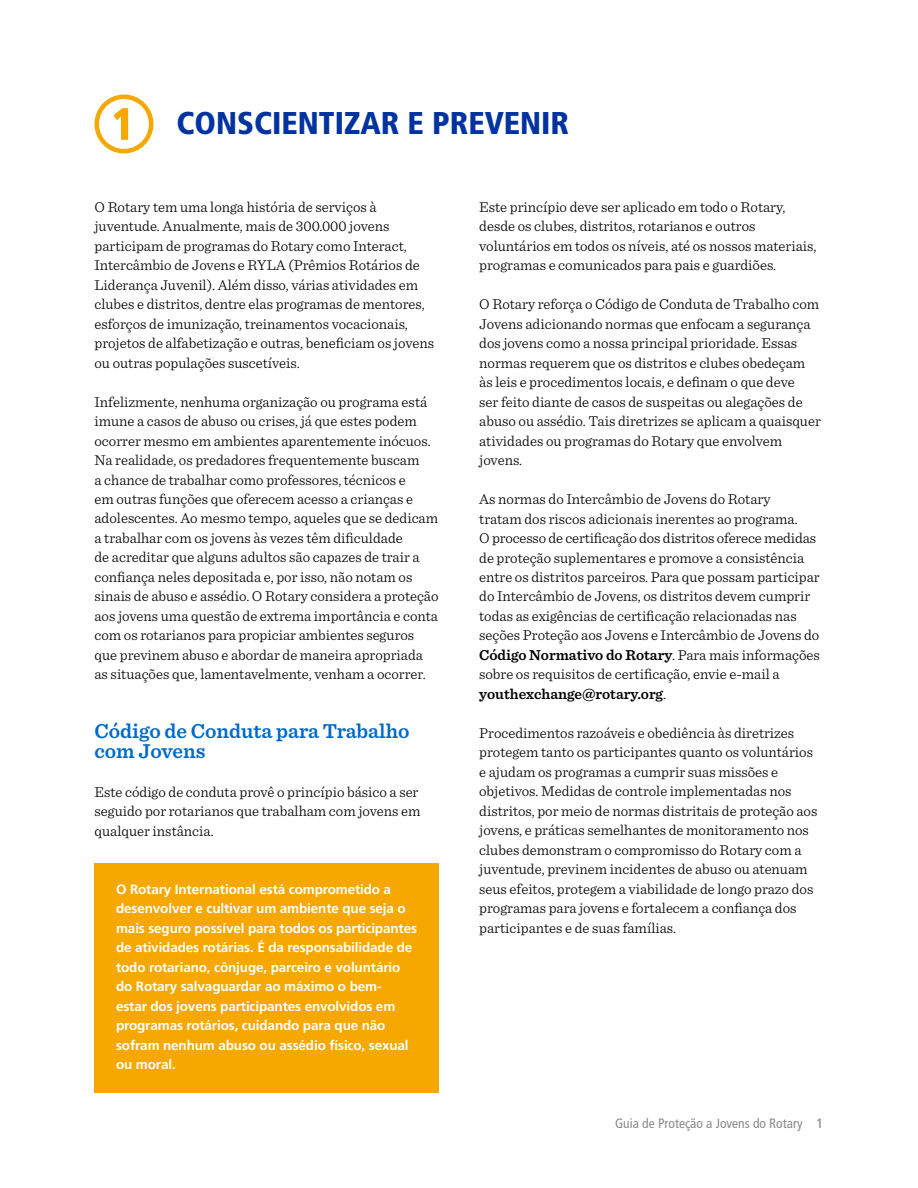
<style>
.page{position:relative;width:918px;height:1188px;background:#fff}
.page>*{position:absolute;margin:0;border:0;box-sizing:border-box;transform-origin:0 0}
.t1{font:900 condensed 31.5px "Frutiger LT Std";color:#0033a0}
.t2{font:600 21px/19.5px "Sentinel";color:#0069c8}
.t3{font:300 15px/19.5px "Sentinel";color:#000}
.t4{font:700 13.5px/19.5px "Frutiger LT Std";letter-spacing:-.01em;color:#fff}
.t5{font:condensed 13.5px "Frutiger LT Std";color:#8a8a8d}
.s1{font-weight:600}
.s2{font-stretch:normal}
</style>
<div class="page">
<div style="left:94px;top:864px;width:345px;height:229px;background:#f7a800"></div>
<div style="left:94px;top:95px;width:59px;height:58px;border:5px solid #f7a800;border-radius:50%"></div>
<svg style="left:114px;top:108px;width:14px;height:32px"></svg>
<h1 class="t1" style="left:177px;top:104px;width:394px">CONSCIENTIZAR E PREVENIR</h1>
<p class="t3" style="left:94px;top:196px;width:341px">O Rotary tem uma longa história de serviços à juventude. Anualmente, mais de 300.000 jovens participam de programas do Rotary como Interact, Intercâmbio de Jovens e RYLA (Prêmios Rotários de Liderança Juvenil). Além disso, várias atividades em clubes e distritos, dentre elas programas de mentores, esforços de imunização, treinamentos vocacionais, projetos de alfabetização e outras, beneficiam os jovens ou outras populações suscetíveis.</p>
<p class="t3" style="left:94px;top:391px;width:346px">Infelizmente, nenhuma organização ou programa está imune a casos de abuso ou crises, já que estes podem ocorrer mesmo em ambientes aparentemente inócuos.<br>Na realidade, os predadores frequentemente buscam<br>a chance de trabalhar como professores, técnicos e<br>em outras funções que oferecem acesso a crianças e adolescentes. Ao mesmo tempo, aqueles que se dedicam a trabalhar com os jovens às vezes têm dificuldade<br>de acreditar que alguns adultos são capazes de trair a confiança neles depositada e, por isso, não notam os sinais de abuso e assédio. O Rotary considera a proteção aos jovens uma questão de extrema importância e conta com os rotarianos para propiciar ambientes seguros que previnem abuso e abordar de maneira apropriada as situações que, lamentavelmente, venham a ocorrer.</p>
<h2 class="t2" style="left:94px;top:720px;width:317px">Código de Conduta para Trabalho com Jovens</h2>
<p class="t3" style="left:94px;top:781px;width:328px">Este código de conduta provê o princípio básico a ser seguido por rotarianos que trabalham com jovens em qualquer instância.</p>
<p class="t4" style="left:116px;top:880px;width:302px">O Rotary International está comprometido a desenvolver e cultivar um ambiente que seja o mais seguro possível para todos os participantes de atividades rotárias. É da responsabilidade de todo rotariano, cônjuge, parceiro e voluntário do Rotary salvaguardar ao máximo o bem-<br>estar dos jovens participantes envolvidos em programas rotários, cuidando para que não sofram nenhum abuso ou assédio físico, sexual ou moral.</p>
<p class="t3" style="left:479px;top:196px;width:339px">Este princípio deve ser aplicado em todo o Rotary, desde os clubes, distritos, rotarianos e outros voluntários em todos os níveis, até os nossos materiais, programas e comunicados para pais e guardiões.</p>
<p class="t3" style="left:479px;top:293px;width:343px">O Rotary reforça o Código de Conduta de Trabalho com Jovens adicionando normas que enfocam a segurança dos jovens como a nossa principal prioridade. Essas normas requerem que os distritos e clubes obedeçam às leis e procedimentos locais, e definam o que deve<br>ser feito diante de casos de suspeitas ou alegações de abuso ou assédio. Tais diretrizes se aplicam a quaisquer atividades ou programas do Rotary que envolvem jovens.</p>
<p class="t3" style="left:479px;top:488px;width:342px">As normas do Intercâmbio de Jovens do Rotary<br>tratam dos riscos adicionais inerentes ao programa.<br>O processo de certificação dos distritos oferece medidas de proteção suplementares e promove a consistência entre os distritos parceiros. Para que possam participar do Intercâmbio de Jovens, os distritos devem cumprir todas as exigências de certificação relacionadas nas seções Proteção aos Jovens e Intercâmbio de Jovens do <span class="s1">Código Normativo do Rotary</span>. Para mais informações sobre os requisitos de certificação, envie e-mail a <span class="s1">youthexchange@rotary.org</span>.</p>
<p class="t3" style="left:479px;top:722px;width:340px">Procedimentos razoáveis e obediência às diretrizes protegem tanto os participantes quanto os voluntários e ajudam os programas a cumprir suas missões e objetivos. Medidas de controle implementadas nos distritos, por meio de normas distritais de proteção aos jovens, e práticas semelhantes de monitoramento nos clubes demonstram o compromisso do Rotary com a juventude, previnem incidentes de abuso ou atenuam seus efeitos, protegem a viabilidade de longo prazo dos programas para jovens e fortalecem a confiança dos participantes e de suas famílias.</p>
<p class="t5" style="left:615px;top:1115px;width:210px">Guia de Proteção a Jovens do Rotary <span class="s2">1</span></p>
</div>
